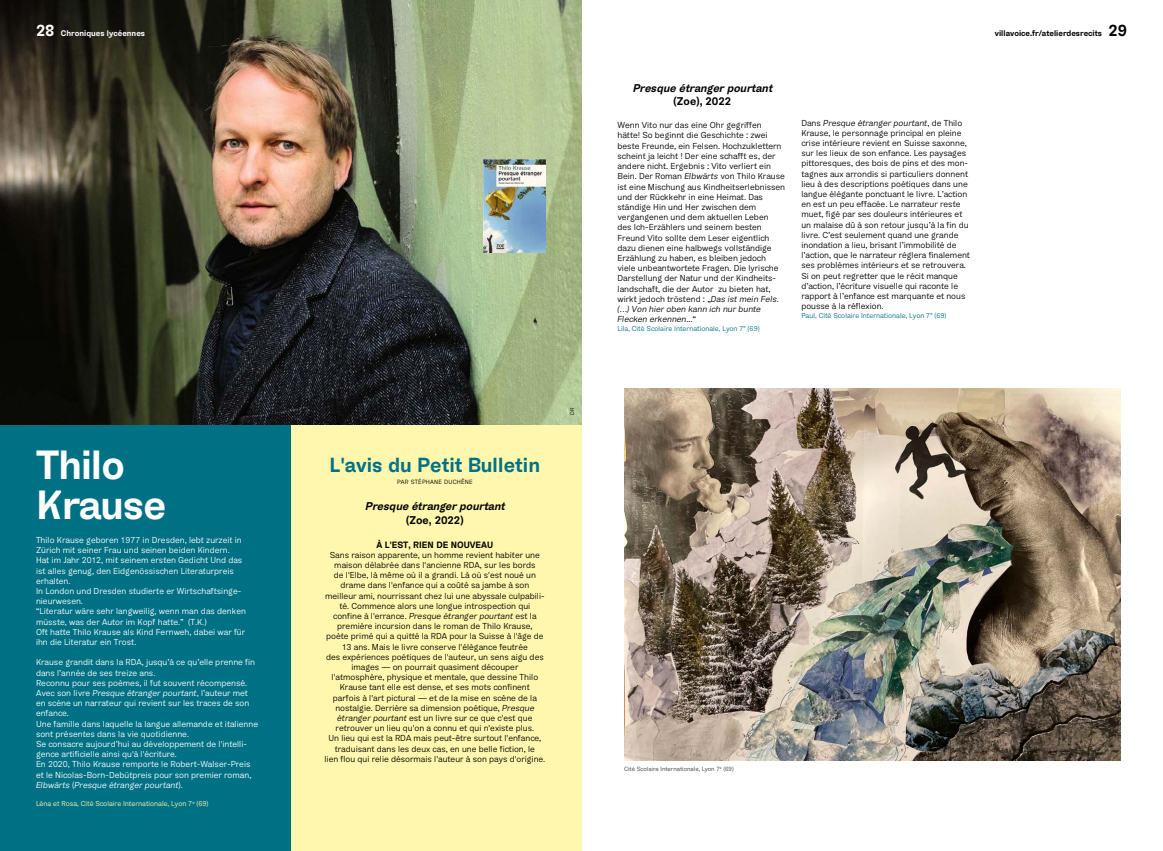
<style>
.page{position:relative;width:1163px;height:851px;background:#fff}
.page>*{position:absolute;margin:0;border:0;box-sizing:border-box;transform-origin:0 0}
.t1{font:700 40px/40px "G Gdiplomat";letter-spacing:-.02em;color:#fff}
.t2{font:700 20px "G Gdiplomat";color:#007185}
.t3{font:italic 700 11px "G Gdiplomat";color:#000}
.t4{font:700 11px "G Gdiplomat";color:#000}
.t5{font:700 9px "G Gdiplomat";color:#000}
.t6{font:8.5px/10.2px "G Gdiplomat";color:#000}
.t7{font:8.5px/10.2px "G Gdiplomat";color:#fff}
.t8{font:700 8px "G Gdiplomat";color:#000}
.t9{font:700 8px "G Gdiplomat";color:#fff}
.t10{font:7px "G Gdiplomat";color:#007185}
.t11{font:7px "G Gdiplomat";color:#fff7ae}
.t12{font:6px "G Gdiplomat";color:#3c3c3b}
.t13{font:6px "G Gdiplomat";letter-spacing:.04em;color:#000}
.t14{font:5.5px "G Gdiplomat";color:#000}
.s1{font-size:16px}
.s2{font-style:italic}
</style>
<div class="page">
<img style="left:0;top:0;width:581px;height:425px">
<img style="left:483px;top:159px;width:62px;height:93px">
<img style="left:624px;top:388px;width:496px;height:372px">
<div style="left:0;top:425px;width:291px;height:425px;background:#007185"></div>
<div style="left:291px;top:425px;width:290px;height:425px;background:#fff7ae"></div>
<p class="t9" style="left:36px;top:28px;width:111px"><span class="s1">28</span> Chroniques lycéennes</p>
<h1 class="t1" style="left:36px;top:445px;width:132px">Thilo<br>Krause</h1>
<p class="t7" style="left:36px;top:535px;width:211px">Thilo Krause geboren 1977 in Dresden, lebt zurzeit in Zürich mit seiner Frau und seinen beiden Kindern.<br>Hat im Jahr 2012, mit seinem ersten Gedicht Und das ist alles genug, den Eidgenössischen Literaturpreis erhalten.<br>In London und Dresden studierte er Wirtschaftsinge&shy;nieurwesen.<br>“Literatur wäre sehr langweilig, wenn man das denken müsste, was der Autor im Kopf hatte.” (T.K.)<br>Oft hatte Thilo Krause als Kind Fernweh, dabei war für ihn die Literatur ein Trost.</p>
<p class="t7" style="left:36px;top:657px;width:223px">Krause grandit dans la RDA, jusqu’à ce qu’elle prenne fin dans l’année de ses treize ans.<br>Reconnu pour ses poèmes, il fut souvent récompensé.<br>Avec son livre <span class="s2">Presque étranger pourtant</span>, l’auteur met en scène un narrateur qui revient sur les traces de son enfance.<br>Une famille dans laquelle la langue allemande et italienne sont présentes dans la vie quotidienne.<br>Se consacre aujourd’hui au développement de l'intelli&shy;gence artificielle ainsi qu'à l'écriture.<br>En 2020, Thilo Krause remporte le Robert-Walser-Preis et le Nicolas-Born-Debütpreis pour son premier roman, <span class="s2">Elbwärts</span> (<span class="s2">Presque étranger pourtant</span>).</p>
<p class="t11" style="left:36px;top:799px;width:174px">Léna et Rosa, Cité Scolaire Internationale, Lyon 7<sup>e</sup> (69)</p>
<h2 class="t2" style="left:329px;top:452px;width:212px">L'avis du Petit Bulletin</h2>
<p class="t13" style="left:397px;top:478px;width:77px">PAR STÉPHANE DUCHÊNE</p>
<p class="t3" style="left:365px;top:499px;width:144px">Presque étrangerpourtant</p>
<p class="t4" style="left:406px;top:512px;width:59px">(Zoe, 2022)</p>
<p class="t5" style="left:376px;top:538px;width:118px">À L'EST, RIEN DE NOUVEAU</p>
<p class="t6" style="left:324px;top:549px;width:222px;text-align:center">Sans raison apparente, un homme revient habiter une maison délabrée dans l'ancienne RDA, sur les bords<br>de l'Elbe, là même où il a grandi. Là où s'est noué un drame dans l'enfance qui a coûté sa jambe à son meilleur ami, nourrissant chez lui une abyssale culpabili&shy;té. Commence alors une longue introspection qui confine à l'errance. <span class="s2">Presque étranger pourtant</span> est la première incursion dans le roman de Thilo Krause,<br>poète primé qui a quitté la RDA pour la Suisse à l'âge de 13 ans. Mais le livre conserve l'élégance feutrée<br>des expériences poétiques de l'auteur, un sens aigu des images — on pourrait quasiment découper l'atmosphère, physique et mentale, que dessine Thilo Krause tant elle est dense, et ses mots confinent<br>parfois à l'art pictural — et de la mise en scène de la nostalgie. Derrière sa dimension poétique, <span class="s2">Presque étranger pourtant</span> est un livre sur ce que c'est que retrouver un lieu qu'on a connu et qui n'existe plus.<br>Un lieu qui est la RDA mais peut-être surtout l'enfance, traduisant dans les deux cas, en une belle fiction, le<br>lien flou qui relie désormais l'auteur à son pays d'origine.</p>
<p class="t14" style="left:568px;top:415px;width:9px;rotate:-90deg">DR</p>
<p class="t3" style="left:632px;top:81px;width:144px">Presque étrangerpourtant</p>
<p class="t4" style="left:673px;top:94px;width:59px">(Zoe), 2022</p>
<p class="t6" style="left:617px;top:120px;width:169px">Wenn Vito nur das eine Ohr gegriffen hätte! So beginnt die Geschichte : zwei beste Freunde, ein Felsen. Hochzuklettern scheint ja leicht ! Der eine schafft es, der andere nicht. Ergebnis : Vito verliert ein Bein. Der Roman <span class="s2">Elbwärts</span> von Thilo Krause ist eine Mischung aus Kindheitserlebnissen und der Rückkehr in eine Heimat. Das ständige Hin und Her zwischen dem vergangenen und dem aktuellen Leben<br>des Ich-Erzählers und seinem besten Freund Vito sollte dem Leser eigentlich dazu dienen eine halbwegs vollständige Erzählung zu haben, es bleiben jedoch viele unbeantwortete Fragen. Die lyrische Darstellung der Natur und der Kindheits&shy;landschaft, die der Autor zu bieten hat, wirkt jedoch tröstend : „<span class="s2">Das ist mein Fels. (…) Von hier oben kann ich nur bunte Flecken erkennen...</span>“</p>
<p class="t10" style="left:617px;top:324px;width:144px">Lila, Cité Scolaire Internationale, Lyon 7<sup>e</sup> (69)</p>
<p class="t6" style="left:801px;top:118px;width:170px">Dans <span class="s2">Presque étranger pourtant</span>, de Thilo Krause, le personnage principal en pleine crise intérieure revient en Suisse saxonne, sur les lieux de son enfance. Les paysages pittoresques, des bois de pins et des mon&shy;tagnes aux arrondis si particuliers donnent lieu à des descriptions poétiques dans une langue élégante ponctuant le livre. L’action en est un peu effacée. Le narrateur reste muet, figé par ses douleurs intérieures et un malaise dû à son retour jusqu’à la fin du livre. C’est seulement quand une grande inondation a lieu, brisant l’immobilité de l’action, que le narrateur réglera finalement ses problèmes intérieurs et se retrouvera.<br>Si on peut regretter que le récit manque d’action, l’écriture visuelle qui raconte le rapport à l’enfance est marquante et nous pousse à la réflexion.</p>
<p class="t10" style="left:801px;top:311px;width:147px">Paul, Cité Scolaire Internationale, Lyon 7<sup>e</sup> (69)</p>
<p class="t8" style="left:994px;top:28px;width:134px">villavoice.fr/atelierdesrecits <span class="s1">29</span></p>
<p class="t12" style="left:624px;top:764px;width:111px">Cité Scolaire Internationale, Lyon 7<sup>e</sup> (69)</p>
</div>
